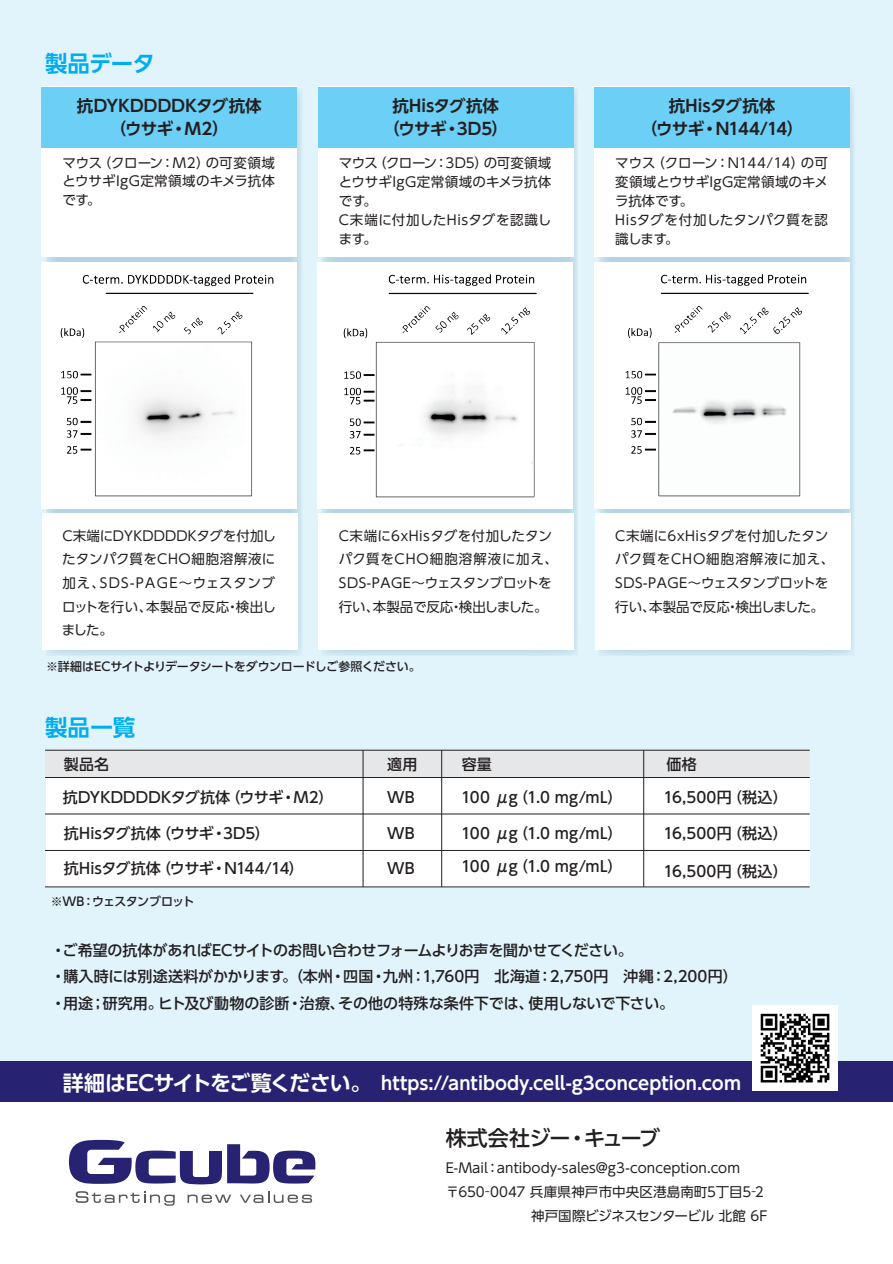
<style>
.page{position:relative;width:893px;height:1264px;background:#fff}
.page>*{position:absolute;margin:0;border:0;box-sizing:border-box;transform-origin:0 0}
.t1{font:700 22.5px "UD Shin Go Pr 6 De";letter-spacing:-.005em;color:#00aeef}
.t2{font:500 21px "UD Shin Go Pr 6";letter-spacing:-.045em;color:#231f20}
.t3{font:700 18px "UD Shin Go Pr 6 De";color:#fff}
.t4{font:700 16.5px/22.5px "UD Shin Go Pr 6 De";letter-spacing:-.005em;color:#231f20;text-align:center}
.t5{font:700 16.5px/22.5px "UD Shin Go Pr 6 De";letter-spacing:-.03em;color:#231f20;text-align:center}
.t6{font:500 15px/26.2px "UD Shin Go Pr 6";letter-spacing:-.005em;color:#231f20}
.t7{font:500 15px "UD Shin Go Pr 6";letter-spacing:.015em;color:#231f20}
.t8{font:500 15px "UD Shin Go Pr 6";letter-spacing:-.025em;color:#231f20}
.t9{font:13.5px/23.7px "UD Shin Go Pr 6";letter-spacing:.01em;color:#231f20}
.t10{font:500 12px "UD Shin Go Pr 6";letter-spacing:-.04em;color:#231f20}
.s1{font-size:21px}
</style>
<div class="page">
<div style="left:0;top:0;width:893px;height:1263px;background:#e1f4fc"></div>
<div style="left:0;top:1101px;width:893px;height:162px;background:#fff"></div>
<svg style="left:46px;top:89px;width:256px;height:567px;fill:#c8e2ee"></svg>
<svg style="left:322px;top:88px;width:256px;height:568px;fill:#c8e2ee"></svg>
<svg style="left:598px;top:89px;width:256px;height:567px"></svg>
<div style="left:42px;top:262px;width:255px;height:246px;background:#fff"></div>
<img style="left:60px;top:274px;width:214px;height:222px">
<div style="left:45px;top:750px;width:765px;height:27px;background:#e6e7e9"></div>
<div style="left:595px;top:513px;width:255px;height:137px;background:#fff"></div>
<div style="left:594px;top:87px;width:256px;height:170px;background:#fff"></div>
<div style="left:42px;top:87px;width:255px;height:170px;background:#fff"></div>
<div style="left:43px;top:513px;width:255px;height:137px;background:#fff"></div>
<div style="left:46px;top:777px;width:764px;height:110px;background:#fff"></div>
<div style="left:317px;top:262px;width:256px;height:246px;background:#fff"></div>
<div style="left:319px;top:513px;width:255px;height:137px;background:#fff"></div>
<div style="left:594px;top:262px;width:255px;height:246px;background:#fff"></div>
<div style="left:318px;top:87px;width:255px;height:170px;background:#fff"></div>
<div style="left:42px;top:87px;width:255px;height:60px;background:#6bcff6"></div>
<svg style="left:76px;top:1191px;width:99px;height:14px"></svg>
<svg style="left:188px;top:1194px;width:43px;height:8px"></svg>
<svg style="left:240px;top:1191px;width:72px;height:11px"></svg>
<svg style="left:69px;top:1139px;width:246px;height:45px"></svg>
<div style="left:318px;top:87px;width:255px;height:60px;background:#6bcff6"></div>
<div style="left:594px;top:87px;width:256px;height:60px;background:#6bcff6"></div>
<img style="left:343px;top:274px;width:194px;height:223px">
<img style="left:625px;top:274px;width:184px;height:222px">
<hr style="left:45px;top:777px;width:765px;height:1px;background:#231f20">
<hr style="left:45px;top:750px;width:765px;height:1px;background:#231f20">
<hr style="left:45px;top:813px;width:765px;height:1px;background:#231f20">
<hr style="left:45px;top:850px;width:765px;height:1px;background:#231f20">
<hr style="left:45px;top:886px;width:765px;height:1px;background:#231f20">
<hr style="left:363px;top:750px;width:1px;height:136px;background:#231f20">
<hr style="left:441px;top:750px;width:1px;height:136px;background:#231f20">
<hr style="left:643px;top:750px;width:1px;height:136px;background:#231f20">
<div style="left:0;top:1060px;width:893px;height:41px;background:#272372"></div>
<div style="left:752px;top:1005px;width:85px;height:85px;background:#fff"></div>
<img style="left:760px;top:1013px;width:70px;height:70px">
<h1 class="t1" style="left:45px;top:45px;width:112px">製品データ</h1>
<p class="t4" style="left:77px;top:94px;width:186px">抗DYKDDDDKタグ抗体(ウサギ・M2)</p>
<p class="t4" style="left:391px;top:94px;width:110px;text-align:left">抗Hisタグ抗体(ウサギ・3D5)</p>
<p class="t5" style="left:649px;top:94px;width:147px">抗Hisタグ抗体<br>(ウサギ・N144/14)</p>
<p class="t9" style="left:62px;top:153px;width:214px;line-height:18.6px;text-align:justify">マウス（クローン：M2）の可変領域とウサギIgG定常領域のキメラ抗体です。</p>
<p class="t9" style="left:339px;top:153px;width:214px;line-height:19px">マウス（クローン：3D5）の可変領域とウサギIgG定常領域のキメラ抗体です。<br>C末端に付加したHisタグを認識します。</p>
<p class="t9" style="left:615px;top:152px;width:214px;line-height:19px">マウス（クローン：N144/14）の可変領域とウサギIgG定常領域のキメラ抗体です。<br>Hisタグを付加したタンパク質を認識します。</p>
<p class="t9" style="left:62px;top:523px;width:215px;text-align:justify">C末端にDYKDDDDKタグを付加したタンパク質をCHO細胞溶解液に加え、SDS-PAGE～ウェスタンブロットを行い、本製品で反応・検出しました。</p>
<p class="t9" style="left:339px;top:523px;width:221px">C末端に6xHisタグを付加したタンパク質をCHO細胞溶解液に加え、<br>SDS-PAGE～ウェスタンブロットを行い、本製品で反応・検出しました。</p>
<p class="t10" style="left:46px;top:656px;width:376px">※詳細はECサイトよりデータシートをダウンロードしご参照ください。</p>
<h1 class="t1" style="left:45px;top:709px;width:92px">製品一覧</h1>
<p class="t9" style="left:615px;top:523px;width:221px">C末端に6xHisタグを付加したタンパク質をCHO細胞溶解液に加え、<br>SDS-PAGE～ウェスタンブロットを行い、本製品で反応・検出しました。</p>
<p class="t6" style="left:64px;top:750px;width:47px">製品名</p>
<p class="t6" style="left:387px;top:750px;width:32px">適用</p>
<p class="t6" style="left:462px;top:750px;width:32px">容量</p>
<p class="t6" style="left:666px;top:750px;width:32px">価格</p>
<p class="t6" style="left:387px;top:784px;width:29px">WB</p>
<p class="t6" style="left:461px;top:784px;width:163px">100 μg（1.0 mg/mL）</p>
<p class="t6" style="left:663px;top:784px;width:126px">16,500円（税込）</p>
<p class="t6" style="left:663px;top:820px;width:126px">16,500円（税込）</p>
<p class="t6" style="left:663px;top:857px;width:126px">16,500円（税込）</p>
<p class="t7" style="left:63px;top:785px;width:272px">抗DYKDDDDKタグ抗体（ウサギ・M2）</p>
<p class="t6" style="left:64px;top:820px;width:207px">抗Hisタグ抗体（ウサギ・3D5）</p>
<p class="t8" style="left:64px;top:856px;width:241px">抗Hisタグ抗体（ウサギ・N144/14）</p>
<p class="t6" style="left:461px;top:820px;width:163px">100 μg（1.0 mg/mL）</p>
<p class="t6" style="left:461px;top:853px;width:163px">100 μg（1.0 mg/mL）</p>
<p class="t6" style="left:387px;top:820px;width:29px">WB</p>
<p class="t6" style="left:387px;top:854px;width:29px">WB</p>
<p class="t10" style="left:51px;top:892px;width:145px">※WB：ウェスタンブロット</p>
<p class="t6" style="left:51px;top:936px;width:688px">・ご希望の抗体があればECサイトのお問い合わせフォームよりお声を聞かせてください。<br>・購入時には別途送料がかかります。（本州・四国・九州：1,760円　北海道：2,750円　沖縄：2,200円）・用途；研究用。ヒト及び動物の診断・治療、その他の特殊な条件下では、使用しないで下さい。</p>
<h3 class="t3" style="left:63px;top:1068px;width:679px"><span class="s1">詳細はECサイトをご覧ください。</span> https://antibody.cell-g3conception.com</h3>
<h2 class="t2" style="left:446px;top:1121px;width:216px">株式会社ジー・キューブ</h2>
<p class="t9" style="left:446px;top:1155px;width:296px">E-Mail：antibody-sales@g3-conception.com</p>
<p class="t9" style="left:446px;top:1179px;width:323px">〒650-0047 兵庫県神戸市中央区港島南町5丁目5-2　　　　　　 神戸国際ビジネスセンタービル 北館 6F</p>
</div>
